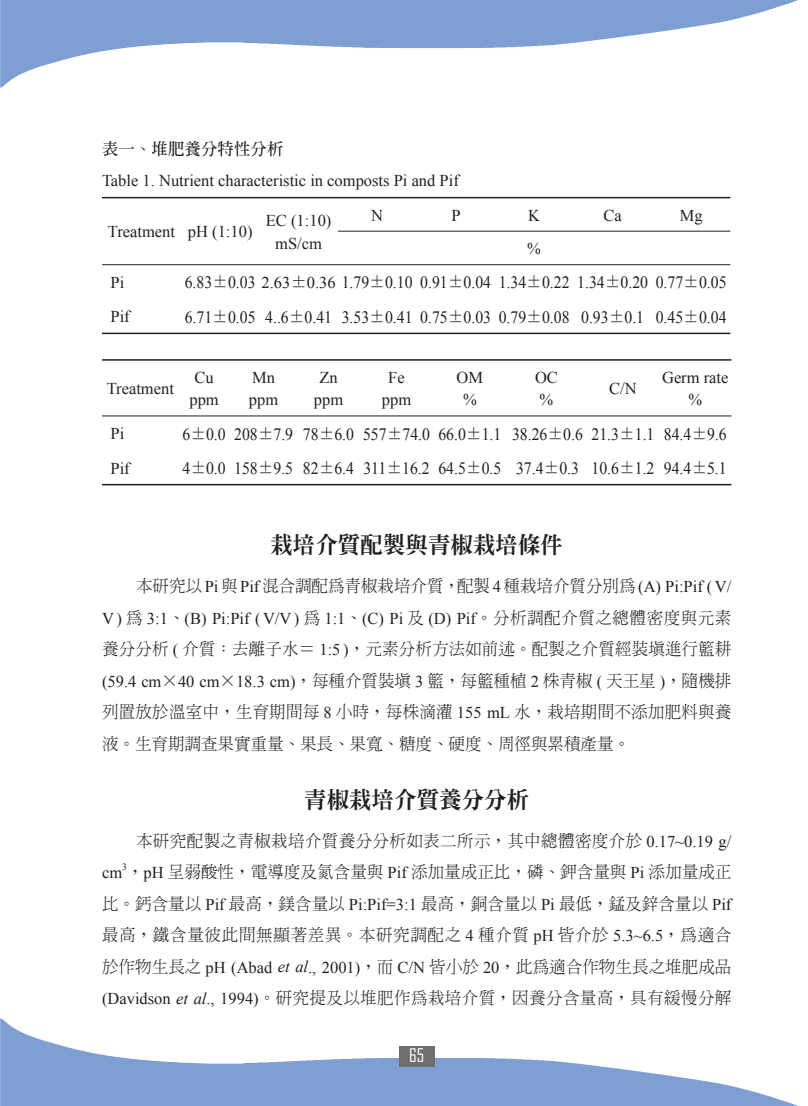
<style>
.page{position:relative;width:808px;height:1106px;background:#fff}
.page>*{position:absolute;margin:0;border:0;box-sizing:border-box;transform-origin:0 0}
.t1{font:800 22.5px "Inn Ming";color:#231f20}
.t2{font:18px "Agency FB";color:#fff}
.t3{font:17.4px "Times New Roman";color:#231f20;scale:.91 1}
.t4{font:16.5px/31.5px "AR Ming B5 Light E Ten B5 H";letter-spacing:.005em;color:#231f20;text-align:justify}
.t5{font:16.5px/22.5px "Times New Roman";color:#231f20;text-align:center}
.t6{font:16.5px/31.5px "AR Ming B5 Light E Ten B5 H";letter-spacing:.025em;color:#231f20;text-align:right}
.t7{font:16.5px "AR Ming B5 Bold E Ten B5 H";color:#231f20}
.t8{font:9.6px "Times New Roman";color:#231f20}
.s1{font-family:"AR Ming B5 Light E Ten B5 H"}
.s2{font-size:16.5px}
.s3{font-family:"AR Ming B5 Light E Ten B5 H";font-size:16.5px}
.s4{font-family:"Times New Roman"}
.s5{font-family:"Times New Roman";font-style:italic}
</style>
<div class="page">
<img style="left:0;top:1018px;width:798px;height:88px">
<div style="left:399px;top:1046px;width:35px;height:21px;background:#6d6e70"></div>
<img style="left:0;top:0;width:798px;height:88px">
<hr style="left:102px;top:197px;width:628px;height:1px;background:#231f20">
<hr style="left:102px;top:264px;width:628px;height:1px;background:#231f20">
<hr style="left:102px;top:333px;width:628px;height:1px;background:#231f20">
<hr style="left:338px;top:231px;width:392px;height:1px;background:#231f20">
<hr style="left:102px;top:359px;width:629px;height:2px;background:#231f20">
<hr style="left:102px;top:415px;width:629px;height:1px;background:#231f20">
<hr style="left:102px;top:484px;width:629px;height:1px;background:#231f20">
<p class="t7" style="left:102px;top:142px;width:183px">表一、堆肥養分特性分析</p>
<p class="t5" style="left:102px;top:170px;width:358px">Table 1. Nutrient characteristic in composts Pi and Pif</p>
<p class="t5" style="left:108px;top:221px;width:146px">Treatment pH (1:10)</p>
<p class="t5" style="left:266px;top:209px;width:67px">EC (1:10) mS/cm</p>
<p class="t5" style="left:371px;top:204px;width:13px">N</p>
<p class="t5" style="left:451px;top:204px;width:11px">P</p>
<p class="t5" style="left:528px;top:204px;width:13px">K</p>
<p class="t5" style="left:603px;top:204px;width:20px">Ca</p>
<p class="t5" style="left:680px;top:204px;width:24px">Mg</p>
<p class="t5" style="left:527px;top:237px;width:15px">%</p>
<p class="t5" style="left:111px;top:271px;width:15px">Pi</p>
<p class="t3" style="left:185px;top:273px;width:597px">6.83<span class="s1">±</span>0.03 <span class="s2">2.63</span><span class="s3">±</span><span class="s2">0.36</span> 1.79<span class="s1">±</span>0.10 0.91<span class="s1">±</span>0.04 1.34<span class="s1">±</span>0.22 1.34<span class="s1">±</span>0.20 0.77<span class="s1">±</span>0.05</p>
<p class="t5" style="left:111px;top:306px;width:21px">Pif</p>
<p class="t3" style="left:185px;top:307px;width:597px">6.71<span class="s1">±</span>0.05 4..6<span class="s1">±</span>0.41 3.53<span class="s1">±</span>0.41 0.75<span class="s1">±</span>0.03 0.79<span class="s1">±</span>0.08 0.93<span class="s1">±</span>0.1 0.45<span class="s1">±</span>0.04</p>
<p class="t5" style="left:107px;top:377px;width:69px">Treatment</p>
<p class="t5" style="left:189px;top:366px;width:31px">Cu ppm</p>
<p class="t5" style="left:249px;top:366px;width:31px;text-align:left">Mn ppm</p>
<p class="t5" style="left:314px;top:366px;width:31px">Zn ppm</p>
<p class="t5" style="left:382px;top:366px;width:31px">Fe ppm</p>
<p class="t5" style="left:457px;top:366px;width:28px">OM %</p>
<p class="t5" style="left:535px;top:366px;width:24px;text-align:left">OC %</p>
<p class="t5" style="left:609px;top:377px;width:29px">C/N</p>
<p class="t5" style="left:662px;top:366px;width:68px">Germ rate %</p>
<p class="t5" style="left:111px;top:422px;width:15px">Pi</p>
<p class="t3" style="left:182px;top:424px;width:600px">6<span class="s1">±</span>0.0 208<span class="s1">±</span>7.9 78<span class="s1">±</span>6.0 557<span class="s1">±</span>74.0 66.0<span class="s1">±</span>1.1 38.26<span class="s1">±</span>0.6 21.3<span class="s1">±</span>1.1 84.4<span class="s1">±</span>9.6</p>
<p class="t5" style="left:111px;top:457px;width:21px">Pif</p>
<p class="t3" style="left:182px;top:458px;width:600px">4<span class="s1">±</span>0.0 158<span class="s1">±</span>9.5 82<span class="s1">±</span>6.4 311<span class="s1">±</span>16.2 64.5<span class="s1">±</span>0.5 37.4<span class="s1">±</span>0.3 10.6<span class="s1">±</span>1.2 94.4<span class="s1">±</span>5.1</p>
<h1 class="t1" style="left:270px;top:533px;width:294px">栽培介質配製與青椒栽培條件</h1>
<p class="t4" style="left:136px;top:572px;width:597px">本研究以 <span class="s4">Pi</span> 與 <span class="s4">Pif</span>混合調配為青椒栽培介質，配製 <span class="s4">4</span> 種栽培介質分別為 <span class="s4">(A) Pi:Pif ( V/</span></p>
<p class="t5" style="left:102px;top:607px;width:631px">V ) <span class="s1">為</span> 3:1<span class="s1">、</span>(B) Pi:Pif ( V/V ) <span class="s1">為</span> 1:1<span class="s1">、</span>(C) Pi <span class="s1">及</span> (D) Pif<span class="s1">。分析調配介質之總體密度與元素</span></p>
<p class="t4" style="left:102px;top:635px;width:631px">養分分析 <span class="s4">(</span> 介質：去離子水＝ <span class="s4">1:5 )</span>，元素分析方法如前述。配製之介質經裝填進行籃耕<span class="s4">(59.4 cm</span>×<span class="s4">40 cm</span>×<span class="s4">18.3 cm)</span>，每種介質裝填 <span class="s4">3</span> 籃，每籃種植 <span class="s4">2</span> 株青椒 <span class="s4">(</span> 天王星 <span class="s4">)</span>，隨機排列置放於溫室中，生育期間每 <span class="s4">8</span> 小時，每株滴灌 <span class="s4">155 mL</span> 水，栽培期間不添加肥料與養液。生育期調查果實重量、果長、果寬、糖度、硬度、周徑與累積產量。</p>
<h1 class="t1" style="left:304px;top:788px;width:227px">青椒栽培介質養分分析</h1>
<p class="t6" style="left:102px;top:827px;width:631px">本研究配製之青椒栽培介質養分分析如表二所示，其中總體密度介於 <span class="s4">0.17~0.19 g/<br>cm</span> ，<span class="s4">pH</span> 呈弱酸性，電導度及氮含量與 <span class="s4">Pif</span> 添加量成正比，磷、鉀含量與 <span class="s4">Pi</span> 添加量成正</p>
<p class="t8" style="left:122px;top:861px;width:6px">3</p>
<p class="t4" style="left:102px;top:890px;width:631px">比。鈣含量以 <span class="s4">Pif</span> 最高，鎂含量以 <span class="s4">Pi:Pif=3:1</span> 最高，銅含量以 <span class="s4">Pi</span> 最低，錳及鋅含量以 <span class="s4">Pif</span>最高，鐵含量彼此間無顯著差異。本研究調配之 <span class="s4">4</span> 種介質 <span class="s4">pH</span> 皆介於 <span class="s4">5.3~6.5</span>，為適合於作物生長之 <span class="s4">pH (Abad</span> <span class="s5">et al</span><span class="s4">., 2001)</span>，而 <span class="s4">C/N</span> 皆小於 <span class="s4">20</span>，此為適合作物生長之堆肥成品<span class="s4">(Davidson</span> <span class="s5">et al</span><span class="s4">., 1994)</span>。研究提及以堆肥作為栽培介質，因養分含量高，具有緩慢分解</p>
<p class="t2" style="left:409px;top:1044px;width:17px">65</p>
</div>
